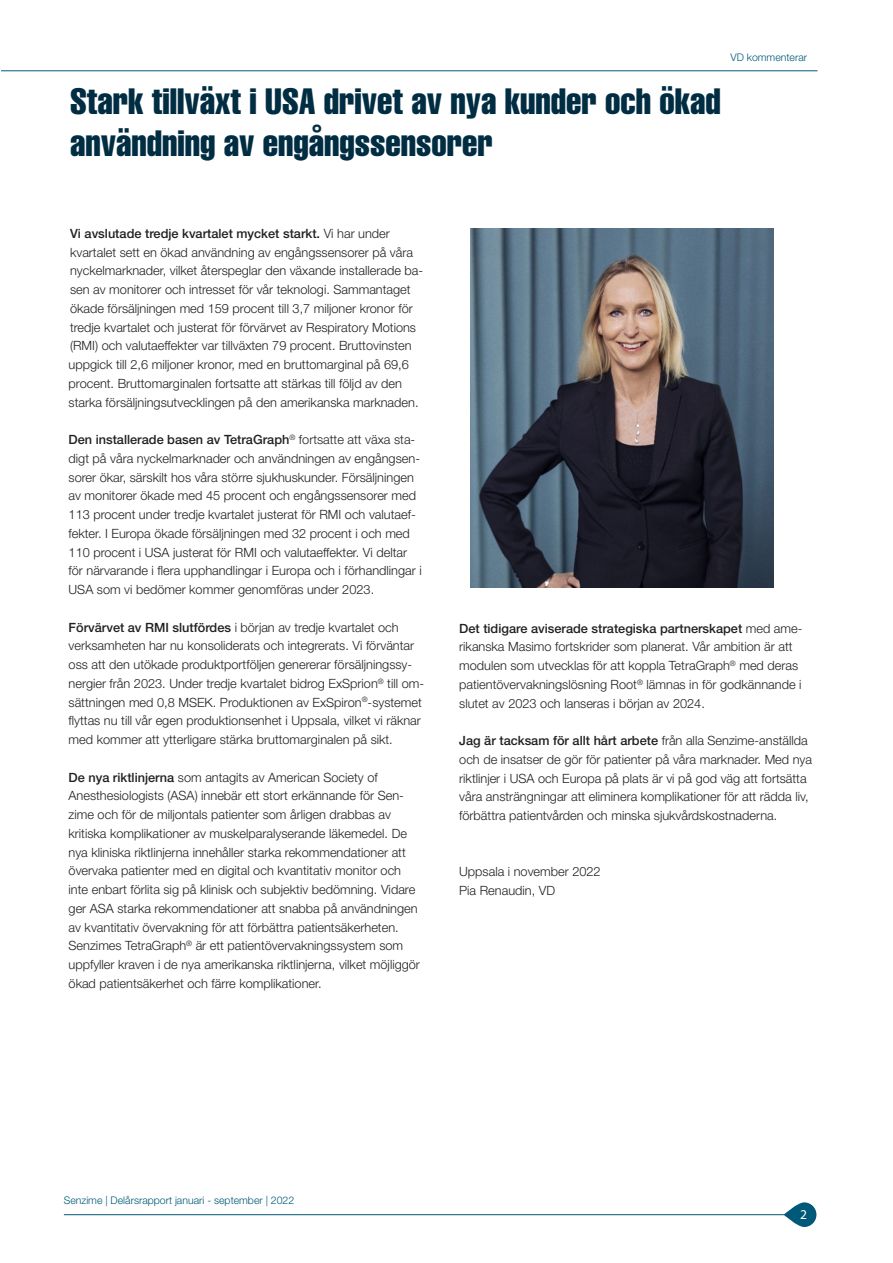
<style>
.page{position:relative;width:893px;height:1263px;background:#fff}
.page>*{position:absolute;margin:0;border:0;box-sizing:border-box;transform-origin:0 0}
.Bröd{font:36px/42px "Helvetica LT Std Comp";color:#012d43}
.t1{font:13.5px "Myriad Pro";color:#fff}
.Bröd-2{font:300 12.75px/18.8px "Helvetica Neue LT Std";color:#231f20}
.Bröd-3{font:300 10.5px "Helvetica Neue LT Std";color:#005978}
.s1{font-weight:500}
</style>
<div class="page">
<hr style="left:64px;top:1214px;width:723px;height:1px;background:#005978">
<svg style="left:784px;top:1202px;width:32px;height:25px"></svg>
<hr style="left:1px;top:71px;width:816px;height:1px;background:#025b7a">
<img style="left:471px;top:229px;width:303px;height:359px">
<p class="Bröd" style="left:70px;top:80px;width:652px">Stark tillväxt i USA drivet av nya kunder och ökad användning av engångssensorer</p>
<p class="Bröd-3" style="left:730px;top:51px;width:78px">VD kommenterar</p>
<p class="Bröd-2" style="left:69px;top:224px;width:356px"><span class="s1">Vi avslutade tredje kvartalet mycket starkt.</span> Vi har under kvartalet sett en ökad användning av engångssensorer på våra nyckelmarknader, vilket återspeglar den växande installerade ba&shy;sen av monitorer och intresset för vår teknologi. Sammantaget ökade försäljningen med 159 procent till 3,7 miljoner kronor för tredje kvartalet och justerat för förvärvet av Respiratory Motions (RMI) och valutaeffekter var tillväxten 79 procent. Bruttovinsten uppgick till 2,6 miljoner kronor, med en bruttomarginal på 69,6 procent. Bruttomarginalen fortsatte att stärkas till följd av den starka försäljningsutvecklingen på den amerikanska marknaden.</p>
<p class="Bröd-2" style="left:69px;top:430px;width:355px"><span class="s1">Den installerade basen av TetraGraph</span><sup>®</sup> fortsatte att växa sta&shy;digt på våra nyckelmarknader och användningen av engångsen&shy;sorer ökar, särskilt hos våra större sjukhuskunder. Försäljningen av monitorer ökade med 45 procent och engångssensorer med 113 procent under tredje kvartalet justerat för RMI och valutaef&shy;fekter. I Europa ökade försäljningen med 32 procent i och med 110 procent i USA justerat för RMI och valutaeffekter. Vi deltar för närvarande i flera upphandlingar i Europa och i förhandlingar i USA som vi bedömer kommer genomföras under 2023.</p>
<p class="Bröd-2" style="left:69px;top:617px;width:357px"><span class="s1">Förvärvet av RMI slutfördes</span> i början av tredje kvartalet och verksamheten har nu konsoliderats och integrerats. Vi förväntar oss att den utökade produktportföljen genererar försäljningssy&shy;nergier från 2023. Under tredje kvartalet bidrog ExSprion<sup>®</sup> till om&shy;sättningen med 0,8 MSEK. Produktionen av ExSpiron<sup>®</sup>-systemet flyttas nu till vår egen produktionsenhet i Uppsala, vilket vi räknar med kommer att ytterligare stärka bruttomarginalen på sikt.</p>
<p class="Bröd-2" style="left:69px;top:767px;width:353px"><span class="s1">De nya riktlinjerna</span> som antagits av American Society of Anesthesiologists (ASA) innebär ett stort erkännande för Sen&shy;zime och för de miljontals patienter som årligen drabbas av kritiska komplikationer av muskelparalyserande läkemedel. De nya kliniska riktlinjerna innehåller starka rekommendationer att övervaka patienter med en digital och kvantitativ monitor och inte enbart förlita sig på klinisk och subjektiv bedömning. Vidare ger ASA starka rekommendationer att snabba på användningen av kvantitativ övervakning för att förbättra patientsäkerheten.<br>Senzimes TetraGraph<sup>®</sup> är ett patientövervakningssystem som uppfyller kraven i de nya amerikanska riktlinjerna, vilket möjliggör ökad patientsäkerhet och färre komplikationer.</p>
<p class="Bröd-2" style="left:459px;top:618px;width:345px"><span class="s1">Det tidigare aviserade strategiska partnerskapet</span> med ame&shy;rikanska Masimo fortskrider som planerat. Vår ambition är att modulen som utvecklas för att koppla TetraGraph<sup>®</sup> med deras patientövervakningslösning Root<sup>®</sup> lämnas in för godkännande i slutet av 2023 och lanseras i början av 2024.</p>
<p class="Bröd-2" style="left:459px;top:731px;width:354px"><span class="s1">Jag är tacksam för allt hårt arbete</span> från alla Senzime-anställda och de insatser de gör för patienter på våra marknader. Med nya riktlinjer i USA och Europa på plats är vi på god väg att fortsätta våra ansträngningar att eliminera komplikationer för att rädda liv, förbättra patientvården och minska sjukvårdskostnaderna.</p>
<p class="Bröd-2" style="left:459px;top:862px;width:143px">Uppsala i november 2022</p>
<p class="Bröd-2" style="left:459px;top:881px;width:97px">Pia Renaudin, VD</p>
<p class="Bröd-3" style="left:64px;top:1194px;width:232px">Senzime | Delårsrapport januari - september | 2022</p>
<p class="t1" style="left:800px;top:1206px;width:8px">2</p>
</div>
